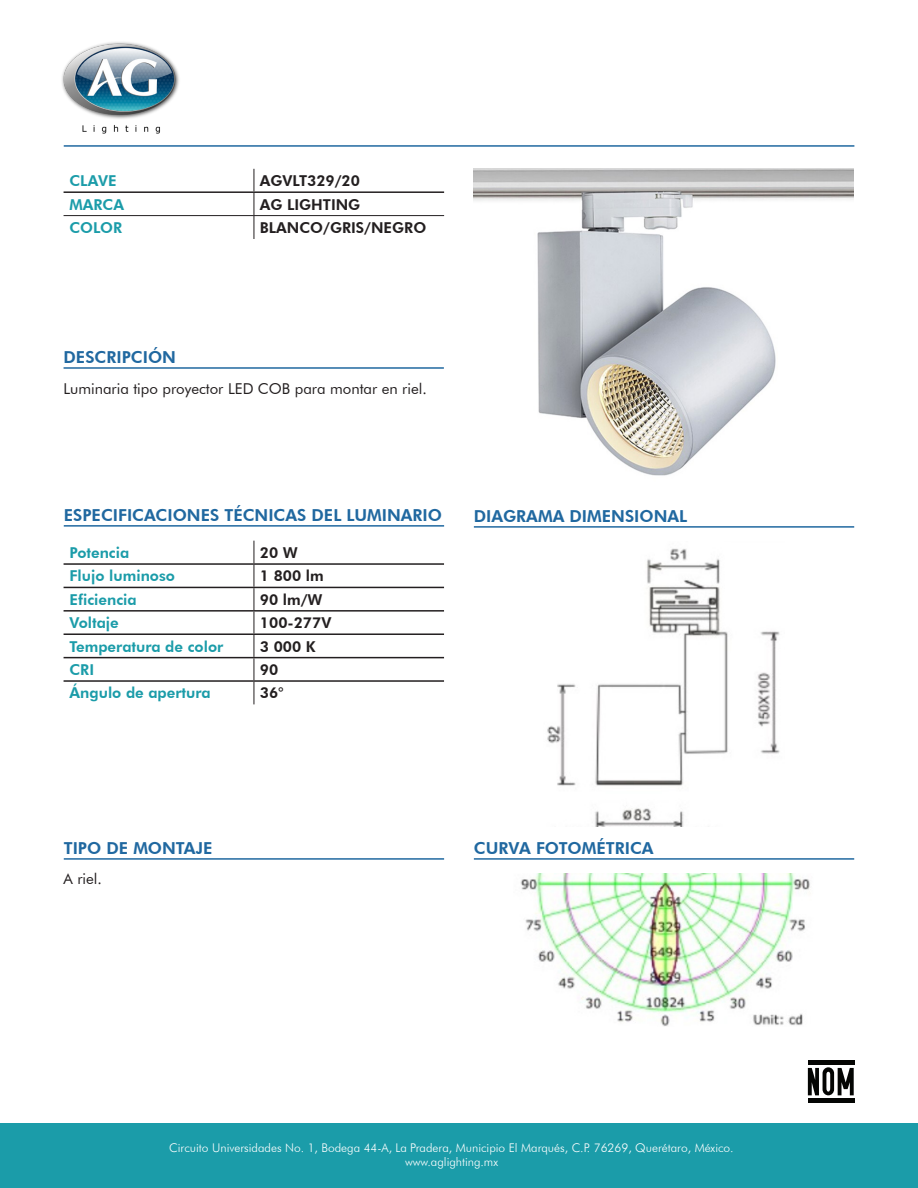
<style>
.page{position:relative;width:918px;height:1188px;background:#fff}
.page>*{position:absolute;margin:0;border:0;box-sizing:border-box;transform-origin:0 0}
.t1{font:800 16.5px "Futura BT";color:#2068a0}
.t2{font:800 15px "Futura BT";color:#1b9ca9}
.t3{font:800 15px "Futura BT";color:#231f20}
.t4{font:15px "Futura BT";color:#231f20}
.t5{font:300 12px/14.4px "Futura BT";color:#fff;text-align:center}
</style>
<div class="page">
<div style="left:0;top:1123px;width:918px;height:65px;background:#1b9ca9"></div>
<hr style="left:808px;top:1061px;width:46px;height:4px;background:#040503">
<hr style="left:808px;top:1099px;width:46px;height:4px;background:#040503">
<svg style="left:808px;top:1067px;width:46px;height:28px"></svg>
<hr style="left:64px;top:215px;width:190px;height:1px;background:#231f20">
<hr style="left:254px;top:215px;width:190px;height:1px;background:#231f20">
<svg style="left:254px;top:169px;width:1px;height:70px"></svg>
<hr style="left:64px;top:191px;width:190px;height:2px;background:#231f20">
<hr style="left:254px;top:191px;width:190px;height:2px;background:#231f20">
<hr style="left:474px;top:526px;width:380px;height:2px;background:#2068a0">
<hr style="left:64px;top:858px;width:380px;height:2px;background:#2068a0">
<hr style="left:474px;top:858px;width:380px;height:2px;background:#2068a0">
<svg style="left:254px;top:541px;width:1px;height:163px"></svg>
<hr style="left:64px;top:563px;width:190px;height:2px;background:#231f20">
<hr style="left:254px;top:563px;width:190px;height:2px;background:#231f20">
<hr style="left:64px;top:587px;width:190px;height:1px;background:#231f20">
<hr style="left:254px;top:587px;width:190px;height:1px;background:#231f20">
<hr style="left:64px;top:610px;width:190px;height:2px;background:#231f20">
<hr style="left:254px;top:610px;width:190px;height:2px;background:#231f20">
<hr style="left:64px;top:633px;width:190px;height:2px;background:#231f20">
<hr style="left:254px;top:633px;width:190px;height:2px;background:#231f20">
<hr style="left:64px;top:657px;width:190px;height:1px;background:#231f20">
<hr style="left:254px;top:657px;width:190px;height:1px;background:#231f20">
<hr style="left:64px;top:680px;width:190px;height:2px;background:#231f20">
<hr style="left:254px;top:680px;width:190px;height:2px;background:#231f20">
<hr style="left:64px;top:525px;width:380px;height:2px;background:#2068a0">
<hr style="left:64px;top:367px;width:380px;height:2px;background:#2068a0">
<img style="left:62px;top:42px;width:117px;height:92px">
<hr style="left:64px;top:145px;width:790px;height:2px;background:#2068a0">
<img style="left:474px;top:169px;width:380px;height:307px">
<img style="left:547px;top:548px;width:233px;height:278px">
<img style="left:520px;top:873px;width:290px;height:153px">
<p class="t2" style="left:70px;top:172px;width:49px">CLAVE</p>
<p class="t3" style="left:260px;top:172px;width:102px">AGVLT329/20</p>
<p class="t2" style="left:70px;top:195px;width:56px">MARCA</p>
<p class="t3" style="left:260px;top:195px;width:102px">AG LIGHTING</p>
<p class="t2" style="left:70px;top:219px;width:54px">COLOR</p>
<p class="t3" style="left:260px;top:219px;width:168px">BLANCO/GRIS/NEGRO</p>
<h1 class="t1" style="left:64px;top:347px;width:114px">DESCRIPCIÓN</h1>
<p class="t4" style="left:64px;top:379px;width:365px">Luminaria tipo proyector LED COB para montar en riel.</p>
<h1 class="t1" style="left:64px;top:505px;width:380px">ESPECIFICACIONES TÉCNICAS DEL LUMINARIO</h1>
<p class="t2" style="left:70px;top:544px;width:61px">Potencia</p>
<p class="t3" style="left:260px;top:544px;width:40px">20 W</p>
<p class="t2" style="left:70px;top:567px;width:107px">Flujo luminoso</p>
<p class="t3" style="left:260px;top:567px;width:65px">1 800 lm</p>
<p class="t2" style="left:70px;top:590px;width:69px">Eficiencia</p>
<p class="t3" style="left:260px;top:590px;width:64px">90 lm/W</p>
<p class="t2" style="left:70px;top:614px;width:51px">Voltaje</p>
<p class="t3" style="left:260px;top:614px;width:73px">100-277V</p>
<p class="t2" style="left:70px;top:637px;width:155px">Temperatura de color</p>
<p class="t3" style="left:260px;top:637px;width:57px">3 000 K</p>
<p class="t2" style="left:70px;top:661px;width:26px">CRI</p>
<p class="t3" style="left:260px;top:661px;width:20px">90</p>
<p class="t2" style="left:70px;top:684px;width:143px">Ángulo de apertura</p>
<p class="t3" style="left:260px;top:684px;width:25px">36°</p>
<h1 class="t1" style="left:474px;top:506px;width:215px">DIAGRAMA DIMENSIONAL</h1>
<h1 class="t1" style="left:64px;top:838px;width:150px">TIPO DE MONTAJE</h1>
<h1 class="t1" style="left:474px;top:838px;width:181px">CURVA FOTOMÉTRICA</h1>
<p class="t4" style="left:64px;top:870px;width:40px">A riel.</p>
<p class="t5" style="left:169px;top:1140px;width:566px">Circuito Universidades No. 1, Bodega 44-A, La Pradera, Municipio El Marqués, C.P. 76269, Querétaro, México. www.aglighting.mx</p>
</div>
